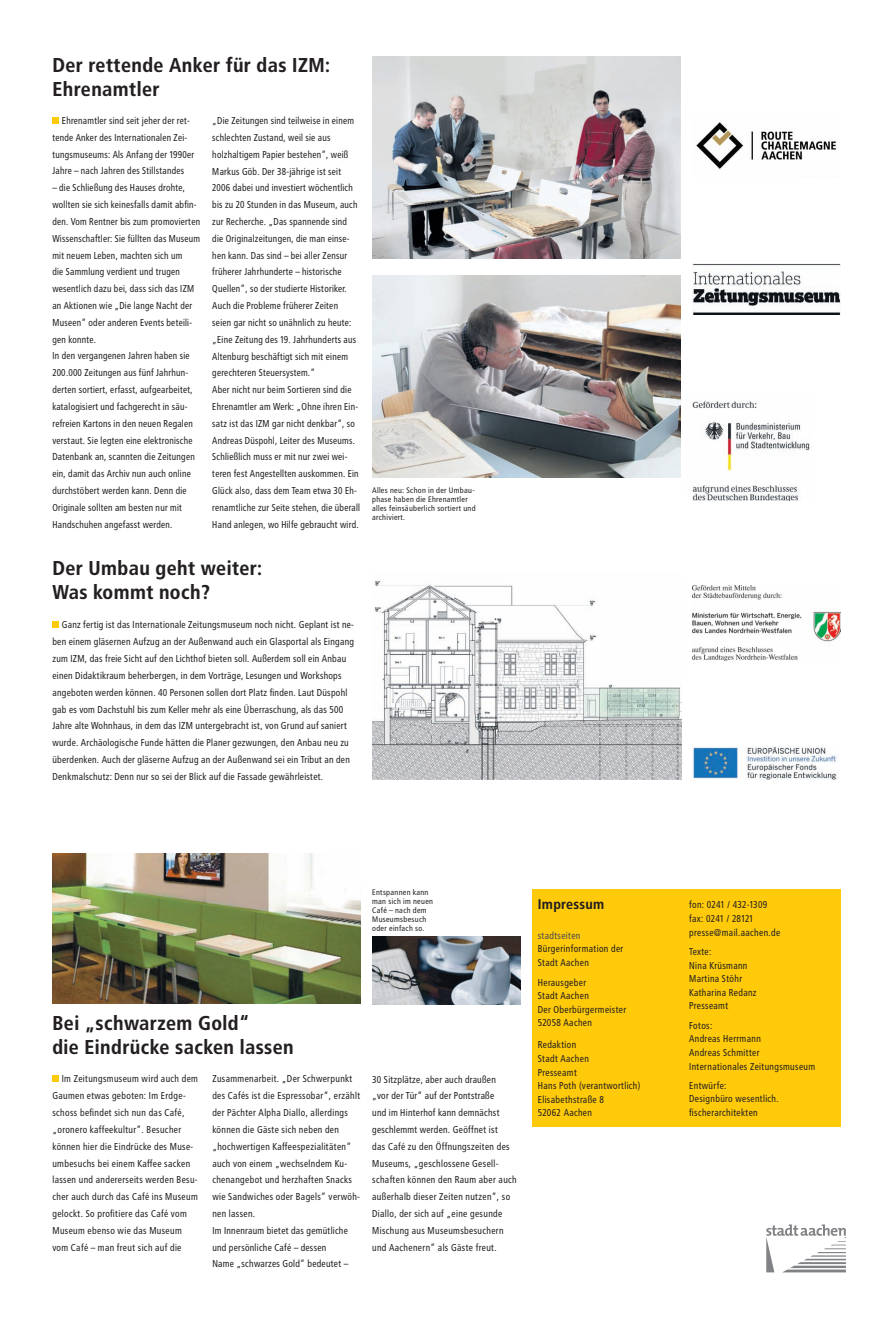
<style>
.page{position:relative;width:893px;height:1333px;background:#fff}
.page>*{position:absolute;margin:0;border:0;box-sizing:border-box;transform-origin:0 0}
.t1{font:700 20px/24px "Transit";color:#231f20}
.t2{font:700 14px "Transit";color:#231f20}
.t3{font:10px/16.8px "Transit";letter-spacing:-.01em;color:#231f20;scale:.94 1}
.t4{font:10px/16.8px "Transit";letter-spacing:-.01em;color:#231f20;scale:.92 1}
.t5{font:10px "Transit";color:#4b4c4d;scale:.94 1}
.t6{font:8px/9px "Transit";color:#231f20}
</style>
<div class="page">
<svg style="left:766px;top:1224px;width:80px;height:48px"></svg>
<div style="left:52px;top:117px;width:7px;height:7px;background:#feca0a"></div>
<div style="left:52px;top:621px;width:7px;height:7px;background:#feca0a"></div>
<div style="left:532px;top:889px;width:308px;height:237px;background:#feca0a"></div>
<div style="left:52px;top:1075px;width:7px;height:7px;background:#feca0a"></div>
<img style="left:692px;top:401px;width:118px;height:99px">
<img style="left:692px;top:585px;width:148px;height:75px">
<img style="left:693px;top:746px;width:145px;height:33px">
<img style="left:696px;top:121px;width:141px;height:48px">
<img style="left:692px;top:263px;width:148px;height:52px">
<img style="left:372px;top:936px;width:149px;height:68px">
<img style="left:52px;top:853px;width:309px;height:150px">
<img style="left:372px;top:581px;width:309px;height:198px">
<img style="left:372px;top:57px;width:309px;height:201px">
<img style="left:372px;top:275px;width:308px;height:202px">
<h1 class="t1" style="left:52px;top:53px;width:280px">Der rettende Anker für das IZM:<br>Ehrenamtler</h1>
<p class="t3" style="left:52px;top:112px;width:153px;text-indent:9px">Ehrenamtler sind seit jeher der ret&shy;tende Anker des Internationalen Zei&shy;tungsmuseums: Als Anfang der 1990er Jahre – nach Jahren des Stillstandes</p>
<p class="t4" style="left:52px;top:179px;width:163px">– die Schließung des Hauses drohte, wollten sie sich keinesfalls damit abfin&shy;den. Vom Rentner bis zum promovierten Wissenschaftler: Sie füllten das Museum mit neuem Leben, machten sich um<br>die Sammlung verdient und trugen wesentlich dazu bei, dass sich das IZM an Aktionen wie „Die lange Nacht der Museen“ oder anderen Events beteili&shy;gen konnte.<br>In den vergangenen Jahren haben sie 200.000 Zeitungen aus fünf Jahrhun&shy;derten sortiert, erfasst, aufgearbeitet, katalogisiert und fachgerecht in säu&shy;refreien Kartons in den neuen Regalen verstaut. Sie legten eine elektronische Datenbank an, scannten die Zeitungen ein, damit das Archiv nun auch online durchstöbert werden kann. Denn die Originale sollten am besten nur mit Handschuhen angefasst werden.</p>
<p class="t4" style="left:212px;top:112px;width:162px">„Die Zeitungen sind teilweise in einem schlechten Zustand, weil sie aus holzhaltigem Papier bestehen“, weiß Markus Göb. Der 38-jährige ist seit 2006 dabei und investiert wöchentlich bis zu 20 Stunden in das Museum, auch zur Recherche. „Das spannende sind die Originalzeitungen, die man einse&shy;hen kann. Das sind – bei aller Zensur früherer Jahrhunderte – historische Quellen“, so der studierte Historiker.<br>Auch die Probleme früherer Zeiten<br>seien gar nicht so unähnlich zu heute: „Eine Zeitung des 19. Jahrhunderts aus Altenburg beschäftigt sich mit einem gerechteren Steuersystem.“<br>Aber nicht nur beim Sortieren sind die Ehrenamtler am Werk: „Ohne ihren Ein&shy;satz ist das IZM gar nicht denkbar“, so Andreas Düspohl, Leiter des Museums.<br>Schließlich muss er mit nur zwei wei&shy;teren fest Angestellten auskommen. Ein Glück also, dass dem Team etwa 30 Eh&shy;renamtliche zur Seite stehen, die überall Hand anlegen, wo Hilfe gebraucht wird.</p>
<h1 class="t1" style="left:52px;top:555px;width:211px">Der Umbau geht weiter:<br>Was kommt noch?</h1>
<p class="t3" style="left:52px;top:616px;width:323px;text-indent:9px">Ganz fertig ist das Internationale Zeitungsmuseum noch nicht. Geplant ist ne&shy;ben einem gläsernen Aufzug an der Außenwand auch ein Glasportal als Eingang zum IZM, das freie Sicht auf den Lichthof bieten soll. Außerdem soll ein Anbau einen Didaktikraum beherbergen, in dem Vorträge, Lesungen und Workshops angeboten werden können. 40 Personen sollen dort Platz finden. Laut Düspohl gab es vom Dachstuhl bis zum Keller mehr als eine Überraschung, als das 500<br>Jahre alte Wohnhaus, in dem das IZM untergebracht ist, von Grund auf saniert wurde. Archäologische Funde hätten die Planer gezwungen, den Anbau neu zu überdenken. Auch der gläserne Aufzug an der Außenwand sei ein Tribut an den Denkmalschutz: Denn nur so sei der Blick auf die Fassade gewährleistet.</p>
<p class="t6" style="left:372px;top:486px;width:105px">Alles neu: Schon in der Umbau&shy;phase haben die Ehrenamtler alles feinsäuberlich sortiert und archiviert.</p>
<p class="t6" style="left:372px;top:887px;width:63px">Entspannen kann man sich im neuen<br>Café – nach dem<br>Museumsbesuch oder einfach so.</p>
<h1 class="t1" style="left:52px;top:1011px;width:243px">Bei „schwarzem Gold“<br>die Eindrücke sacken lassen</h1>
<p class="t3" style="left:212px;top:1070px;width:159px">Zusammenarbeit. „Der Schwerpunkt des Cafés ist die Espressobar“, erzählt der Pächter Alpha Diallo, allerdings können die Gäste sich neben den „hochwertigen Kaffeespezialitäten“ auch von einem „wechselndem Ku&shy;chenangebot und herzhaften Snacks wie Sandwiches oder Bagels“ verwöh&shy;nen lassen.<br>Im Innenraum bietet das gemütliche und persönliche Café – dessen<br>Name „schwarzes Gold“ bedeutet –</p>
<p class="t3" style="left:372px;top:1070px;width:156px">30 Sitzplätze, aber auch draußen<br>„vor der Tür“ auf der Pontstraße<br>und im Hinterhof kann demnächst geschlemmt werden. Geöffnet ist<br>das Café zu den Öffnungszeiten des Museums, „geschlossene Gesell&shy;schaften können den Raum aber auch außerhalb dieser Zeiten nutzen“, so Diallo, der sich auf „eine gesunde Mischun g aus Museumsbesuchern und Aachener n“ als Gäste freut.</p>
<p class="t3" style="left:52px;top:1070px;width:157px;text-indent:9px">Im Zeitungsmuseum wird auch dem Gaumen etwas geboten: Im Erdge&shy;schoss befindet sich nun das Café‚ „oronero kaffeekultur“. Besucher können hier die Eindrücke des Muse&shy;umbesuchs bei einem Kaffee sacken lassen und andererseits werden Besu&shy;cher auch durch das Café ins Museum gelockt. So profitiere das Café vom Museum ebenso wie das Museum vom Café – man freut sich auf die</p>
<h2 class="t2" style="left:538px;top:896px;width:68px">Impressum</h2>
<p class="t5" style="left:538px;top:929px;width:47px">stadtseiten</p>
<p class="t3" style="left:538px;top:941px;width:93px;line-height:13.6px">Bürgerinformation der<br>Stadt Aachen</p>
<p class="t3" style="left:538px;top:975px;width:96px;line-height:13.5px">Herausgeber<br>Stadt Aachen<br>Der Oberbürgermeister<br>52058 Aachen</p>
<p class="t3" style="left:538px;top:1038px;width:111px;line-height:13.5px">Redaktion<br>Stadt Aachen<br>Presseamt<br>Hans Poth (verantwortlich)<br>Elisabethstraße 8<br>52062 Aachen</p>
<p class="t3" style="left:689px;top:898px;width:99px;line-height:13.6px">fon: 0241 / 432-1309 fax: 0241 / 28121 presse@mail.aachen.de</p>
<p class="t3" style="left:689px;top:944px;width:74px;line-height:13.6px">Texte:<br>Nina Krüsmann<br>Martina Stöhr<br>Katharina Redanz<br>Presseamt</p>
<p class="t3" style="left:689px;top:1018px;width:136px;line-height:13.6px">Fotos:<br>Andreas Herrmann<br>Andreas Schmitter<br>Internationales Zeitungsmuseum</p>
<p class="t3" style="left:689px;top:1078px;width:97px;line-height:13.6px">Entwürfe:<br>Designbüro wesentlich. fischerarchitekten</p>
</div>
